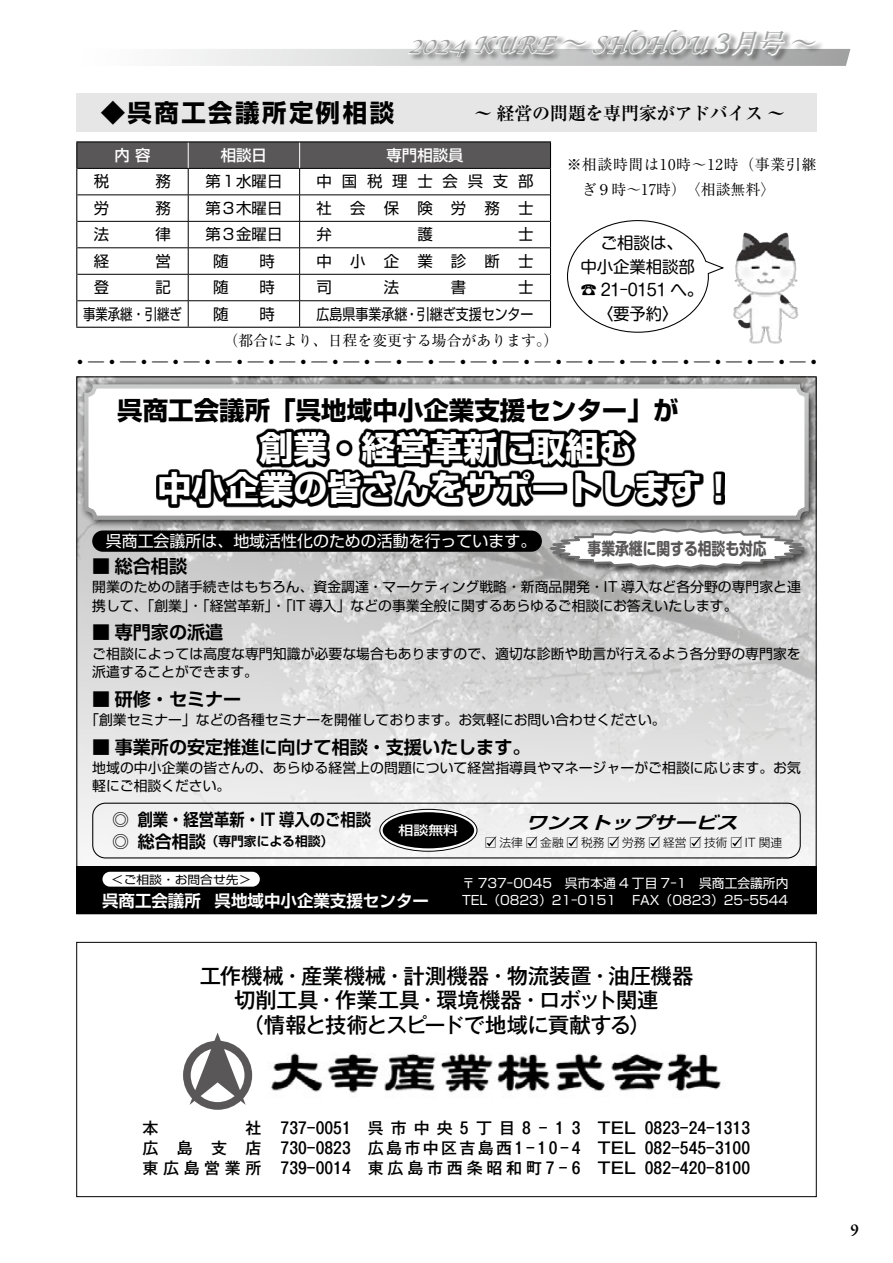
<style>
.page{position:relative;width:893px;height:1263px;background:#fff}
.page>*{position:absolute;margin:0;border:0;box-sizing:border-box;transform-origin:0 0}
.t1{font:700 34.05px/40.3px "Shin Go Pro";color:#fff;text-align:center}
.t2{font:700 25.5px "Shin Go Pro";color:#000}
.t3{font:italic 25.5px "Apple Chancery";color:#9fa0a0}
.t4{font:italic 500 25.5px "Koz Min Pro";color:#9fa0a0}
.t5{font:700 24.45px "Shin Go Pro";letter-spacing:.1em;color:#000}
.t6{font:500 21.3px/24.5px "Gothic MB101 Pro";letter-spacing:-.01em;color:#000;text-align:center}
.t7{font:700 18px "Shin Go Pro De";color:#000}
.t8{font:700 18px "Ryumin Pro";letter-spacing:-.015em;color:#000}
.t9{font:700 16.95px "Shin Go Pro De";color:#000;scale:.9 1}
.t10{font:700 16.95px "Shin M Go Pro";color:#595757;scale:.81 1}
.t11{font:italic 700 16.95px "Shin Go Pro De";color:#000;scale:1.25 1}
.t12{font:700 16.95px "Shin Go Pro De";color:#000}
.t13{font:600 16.95px "Garamond Premr Pro";color:#000}
.t14{font:16.5px/23.4px "Shin M Go Pro";letter-spacing:-.01em;color:#000;text-align:center}
.t15{font:700 16.5px "Shin Go Pro De";color:#fff}
.t16{font:500 15.9px "Gothic MB101 Pro";letter-spacing:.24em;color:#000;scale:1.1 1}
.t17{font:300 15.9px "Ryumin Pro";color:#000}
.t18{font:500 15.9px "Gothic MB101 Pro";letter-spacing:.24em;color:#000}
.t19{font:15.9px "Shin Go Pro";color:#fff}
.t20{font:500 15.9px "Gothic MB101 Pro";letter-spacing:.15em;color:#000}
.t21{font:15.45px "Shin Go Pro";color:#000}
.t22{font:15.45px "Shin Go Pro";color:#000;scale:.84 1}
.t23{font:15.45px "Shin Go Pro";letter-spacing:1.18em;color:#000}
.t24{font:500 15.45px "Shin Go Pro";color:#fff}
.t25{font:15.45px "Shin Go Pro";letter-spacing:.635em;color:#000}
.t26{font:15.45px "Shin Go Pro";color:#000;scale:.8 1}
.t27{font:14.85px/25px "Ryumin Pro";letter-spacing:.05em;color:#000}
.t28{font:14.85px "Ryumin Pro";color:#000}
.t29{font:13.8px/18.6px "Shin Go Pro";color:#000}
.t30{font:12.75px/17px "Shin Go Pro";color:#fff}
.t31{font:700 12.75px "Shin Go Pro De";color:#000}
.t32{font:500 12.6px "Shin Go Pro";color:#fff;scale:1.18 1}
.t33{font:300 11.7px "Shin Go Pro";color:#000}
.t34{font:11.55px "Shin Go Pro";color:#000;scale:1.11 1}
.s1{font-family:"Koz Min Pro";font-weight:500}
</style>
<div class="page">
<div style="left:76px;top:942px;width:741px;height:255px;border:1px solid #000"></div>
<img style="left:271px;top:1053px;width:450px;height:42px">
<div style="left:183px;top:1041px;width:69px;height:69px;border:8px solid #595757;border-radius:50%"></div>
<svg style="left:190px;top:1033px;width:56px;height:72px"></svg>
<svg style="left:178px;top:49px;width:672px;height:17px"></svg>
<div style="left:408px;top:29px;width:417px;height:36px;background:#000;opacity:.5"></div>
<svg style="left:408px;top:29px;width:408px;height:28px"></svg>
<hr style="left:76px;top:141px;width:112px;height:1px;background:#000">
<hr style="left:188px;top:141px;width:112px;height:1px;background:#000">
<hr style="left:300px;top:141px;width:251px;height:1px;background:#000">
<svg style="left:76px;top:142px;width:475px;height:185px"></svg>
<hr style="left:76px;top:327px;width:112px;height:1px;background:#000">
<hr style="left:188px;top:327px;width:112px;height:1px;background:#000">
<hr style="left:300px;top:327px;width:251px;height:1px;background:#000">
<div style="left:76px;top:94px;width:741px;height:38px;background:#e6e6e6"></div>
<img style="left:733px;top:232px;width:66px;height:112px">
<svg style="left:567px;top:220px;width:157px;height:113px"></svg>
<img style="left:78px;top:378px;width:737px;height:488px">
<div style="left:76px;top:866px;width:741px;height:48px;background:#000"></div>
<div style="left:102px;top:872px;width:158px;height:15px;background:#fff;border-radius:7px"></div>
<div style="left:92px;top:803px;width:709px;height:55px;border:1px solid #000;border-radius:13px"></div>
<svg style="left:486px;top:836px;width:11px;height:11px"></svg>
<svg style="left:527px;top:836px;width:11px;height:11px"></svg>
<svg style="left:568px;top:836px;width:11px;height:11px"></svg>
<svg style="left:609px;top:836px;width:10px;height:11px"></svg>
<svg style="left:650px;top:836px;width:10px;height:11px"></svg>
<svg style="left:691px;top:836px;width:10px;height:11px"></svg>
<svg style="left:732px;top:836px;width:10px;height:11px"></svg>
<div style="left:80px;top:379px;width:738px;height:150px;background:#000;opacity:.75"></div>
<div style="left:86px;top:386px;width:721px;height:132px;background:#fff;border-radius:9px"></div>
<div style="left:84px;top:384px;width:725px;height:136px;border:4px solid #fff;border-radius:9px"></div>
<div style="left:92px;top:530px;width:450px;height:22px;background:#000;border-radius:11px"></div>
<svg style="left:380px;top:809px;width:97px;height:42px"></svg>
<div style="left:379px;top:809px;width:98px;height:42px;border:1px solid #000;border-radius:50%"></div>
<div style="left:383px;top:812px;width:91px;height:36px;background:#000;border-radius:50%"></div>
<svg style="left:156px;top:428px;width:569px;height:80px;fill:#000"></svg>
<div style="left:550px;top:528px;width:263px;height:50px;background:#000;opacity:.6"></div>
<svg style="left:534px;top:527px;width:284px;height:43px"></svg>
<h2 class="t3" style="left:559px;top:24px;width:159px"><span class="s1">〜</span> SHOHOU</h2>
<h2 class="t4" style="left:731px;top:25px;width:94px">月号〜</h2>
<h2 class="t4" style="left:712px;top:25px;width:27px">3</h2>
<h2 class="t3" style="left:407px;top:24px;width:158px">2024 KURE</h2>
<h3 class="t5" style="left:101px;top:93px;width:295px">◆呉商工会議所定例相談</h3>
<h3 class="t8" style="left:474px;top:99px;width:313px">〜経営の問題を専門家がアドバイス〜</h3>
<p class="t24" style="left:115px;top:142px;width:37px">内容</p>
<p class="t26" style="left:83px;top:301px;width:125px">事業承継・引継ぎ</p>
<p class="t24" style="left:221px;top:142px;width:48px">相談日</p>
<p class="t24" style="left:387px;top:142px;width:79px">専門相談員</p>
<p class="t21" style="left:205px;top:169px;width:79px">第１水曜日</p>
<p class="t25" style="left:317px;top:169px;width:218px">中国税理士会呉支部</p>
<p class="t21" style="left:205px;top:195px;width:79px">第３木曜日</p>
<p class="t23" style="left:317px;top:195px;width:218px">社会保険労務士</p>
<p class="t21" style="left:205px;top:222px;width:79px">第３金曜日</p>
<p class="t21" style="left:317px;top:222px;width:17px">弁</p>
<p class="t21" style="left:417px;top:222px;width:17px">護</p>
<p class="t21" style="left:518px;top:222px;width:17px">士</p>
<p class="t21" style="left:213px;top:248px;width:63px">随　　時</p>
<p class="t23" style="left:317px;top:248px;width:218px">中小企業診断士</p>
<p class="t21" style="left:213px;top:275px;width:63px">随　　時</p>
<p class="t21" style="left:317px;top:275px;width:17px">司</p>
<p class="t21" style="left:384px;top:275px;width:17px">法</p>
<p class="t21" style="left:451px;top:275px;width:17px">書</p>
<p class="t21" style="left:518px;top:275px;width:17px">士</p>
<p class="t21" style="left:213px;top:301px;width:63px">随　　時</p>
<p class="t22" style="left:317px;top:301px;width:260px">広島県事業承継・引継ぎ支援センター</p>
<p class="t28" style="left:223px;top:329px;width:336px">（都合により、日程を変更する場合があります (。</p>
<p class="t27" style="left:582px;top:151px;width:236px;text-indent:-15px">※相談時間は10時〜12時（事業引継ぎ９時〜17時）〈相談無料〈</p>
<p class="t14" style="left:580px;top:230px;width:124px">ご相談は、<br>中小企業相談部☎ 21-0151 へ。〈要予約〈</p>
<p class="t17" style="left:72px;top:350px;width:751px">◦|◦|◦|◦|◦|◦|◦|◦|◦|◦|◦|◦|◦|◦|◦|◦|◦|◦|◦|◦|◦|◦|◦|◦</p>
<h2 class="t2" style="left:117px;top:390px;width:155px">呉商工会議所</h2>
<h2 class="t2" style="left:283px;top:390px;width:359px">｢呉地域中小企業支援センター｣</h2>
<h2 class="t2" style="left:653px;top:390px;width:27px">が</h2>
<h1 class="t1" style="left:157px;top:424px;width:580px">創業・経営革新に取組む<br>中小企業の皆さんをサポートします!</h1>
<p class="t10" style="left:588px;top:535px;width:223px">事業承継に関する相談も対応</p>
<p class="t19" style="left:106px;top:528px;width:432px">呉商工会議所は、地域活性化のための活動を行っています。</p>
<h3 class="t7" style="left:92px;top:551px;width:96px">■ 総合相談</h3>
<p class="t29" style="left:92px;top:576px;width:710px">開業のための諸手続きはもちろん、資金調達・マーケティング戦略・新商品開発・IT 導入など各分野の専門家と連携して、「創業」・「経営革新」・「IT 導入」などの事業全般に関するあらゆるご相談にお答えいたします。</p>
<h3 class="t7" style="left:92px;top:618px;width:133px">■ 専門家の派遣</h3>
<p class="t29" style="left:92px;top:642px;width:710px">ご相談によっては高度な専門知識が必要な場合もありますので、適切な診断や助言が行えるよう各分野の専門家を派遣することができます。</p>
<h3 class="t7" style="left:92px;top:684px;width:151px">■ 研修・セミナー</h3>
<p class="t29" style="left:85px;top:709px;width:582px">「創業セミナー」などの各種セミナーを開催しております。お気軽にお問い合わせください。</p>
<h3 class="t7" style="left:92px;top:732px;width:440px">■ 事業所の安定推進に向けて相談・支援いたします。</h3>
<p class="t29" style="left:92px;top:757px;width:710px">地域の中小企業の皆さんの、あらゆる経営上の問題について経営指導員やマネージャーがご相談に応じます。お気軽にご相談ください。</p>
<p class="t9" style="left:138px;top:806px;width:261px">創業・経営革新・IT 導入のご相談</p>
<p class="t12" style="left:112px;top:806px;width:19px">◎</p>
<p class="t11" style="left:525px;top:809px;width:177px">ワンストップサービス</p>
<p class="t32" style="left:399px;top:820px;width:52px">相談無料</p>
<p class="t12" style="left:138px;top:827px;width:70px">総合相談</p>
<p class="t12" style="left:112px;top:827px;width:19px">◎</p>
<p class="t31" style="left:206px;top:831px;width:129px">（専門家による相談(</p>
<p class="t33" style="left:485px;top:833px;width:299px">□ 法律 □ 金融 □ 税務 □ 労務 □ 経営 □ 技術 □ IT 関連</p>
<p class="t34" style="left:111px;top:870px;width:128px">＜ご相談・お問合せ先&lt;</p>
<p class="t15" style="left:215px;top:887px;width:216px">呉地域中小企業支援センター</p>
<p class="t15" style="left:102px;top:887px;width:100px">呉商工会議所</p>
<p class="t30" style="left:462px;top:873px;width:328px">〒 737-0045　呉市本通 4 丁目 7-1　呉商工会議所内<br>TEL（0823）21-0151　 FAX)0823(25-5544</p>
<h3 class="t6" style="left:200px;top:961px;width:495px">工作機械・産業機械・計測機器・物流装置・油圧機器切削工具・作業工具・環境機器・ロボット関連<br>（情報と技術とスピードで地域に貢献する(</h3>
<p class="t18" style="left:142px;top:1115px;width:17px">本</p>
<p class="t18" style="left:246px;top:1115px;width:17px">社</p>
<p class="t16" style="left:281px;top:1115px;width:65px">737-0051</p>
<p class="t18" style="left:368px;top:1115px;width:102px">呉市中央5</p>
<p class="t18" style="left:476px;top:1115px;width:106px">丁目8-13</p>
<p class="t16" style="left:597px;top:1115px;width:37px">TEL</p>
<p class="t16" style="left:645px;top:1115px;width:97px">0823-24-1313</p>
<p class="t18" style="left:142px;top:1135px;width:121px">広島支店</p>
<p class="t16" style="left:281px;top:1135px;width:65px">730-0823</p>
<p class="t20" style="left:368px;top:1135px;width:214px">広島市中区吉島西1-10-4</p>
<p class="t16" style="left:597px;top:1135px;width:37px">TEL</p>
<p class="t16" style="left:645px;top:1135px;width:97px">082-545-3100</p>
<p class="t18" style="left:142px;top:1155px;width:121px">東広島営業所</p>
<p class="t16" style="left:281px;top:1155px;width:65px">739-0014</p>
<p class="t18" style="left:368px;top:1155px;width:214px">東広島市西条昭和町7-6</p>
<p class="t16" style="left:597px;top:1155px;width:37px">TEL</p>
<p class="t16" style="left:645px;top:1155px;width:97px">082-420-8100</p>
<p class="t13" style="left:851px;top:1220px;width:10px">9</p>
</div>
